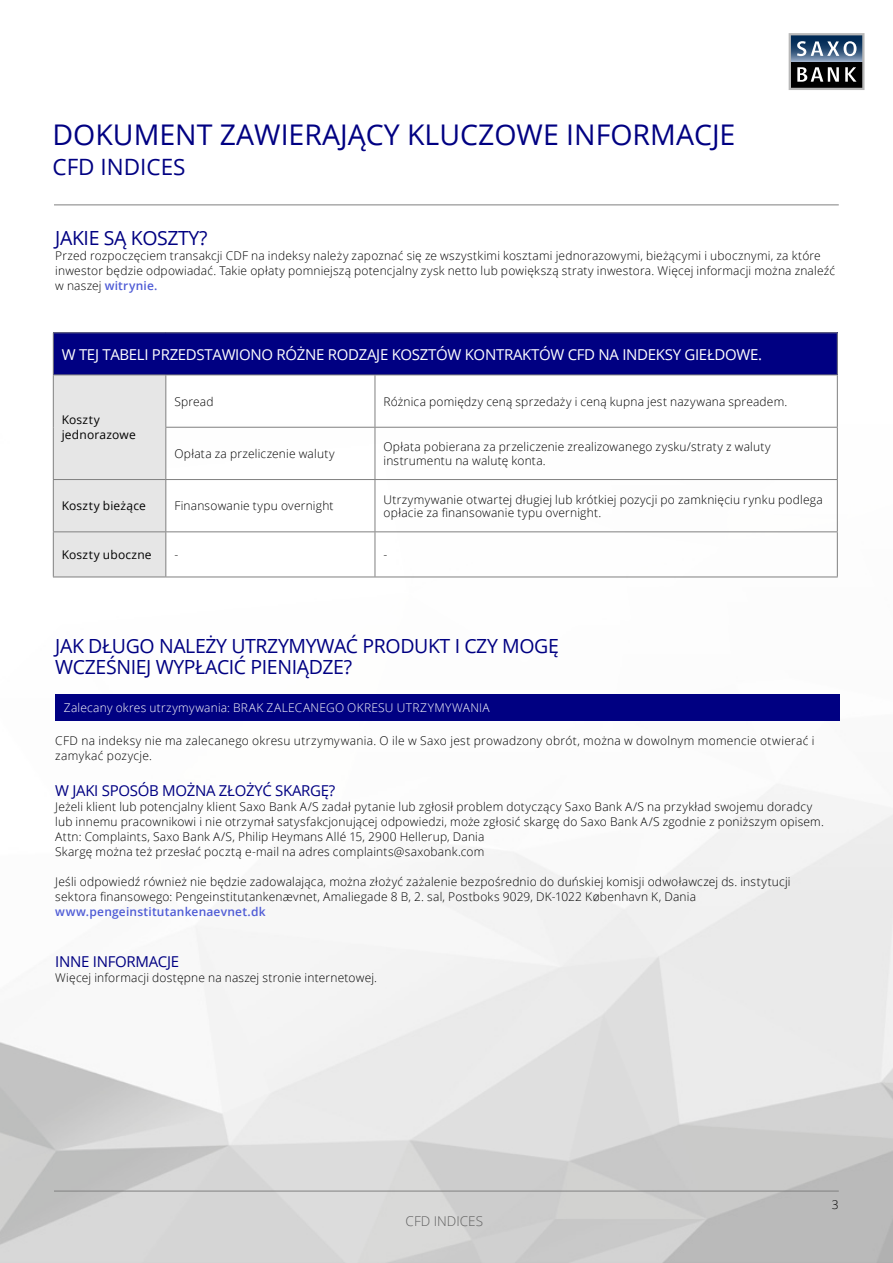
<style>
.page{position:relative;width:893px;height:1263px;background:#fff}
.page>*{position:absolute;margin:0;border:0;box-sizing:border-box;transform-origin:0 0}
.t1{font:28.5px "Open Sans";color:#000082}
.t2{font:22.5px "Open Sans";color:#000082}
.t3{font:19.5px/21px "Open Sans";letter-spacing:-.02em;color:#000082}
.t4{font:15px "Open Sans";letter-spacing:-.02em;color:#fff}
.t5{font:15px "Open Sans";letter-spacing:-.02em;color:#000082}
.t6{font:300 13.5px "Open Sans";color:#616161}
.t7{font:300 12px/15px "Open Sans";letter-spacing:.015em;color:#000}
.t8{font:300 12px "Open Sans";letter-spacing:.025em;color:#fff}
.t9{font:12px/15px "Open Sans";letter-spacing:.015em;color:#000}
.t10{font:600 12px "Open Sans";letter-spacing:.015em;color:#4f5cd6}
.s1{font-weight:600;color:#4f5cd6}
</style>
<div class="page">
<img style="left:0;top:400px;width:893px;height:863px">
<hr style="left:54px;top:1191px;width:785px;height:1px;background:#808080">
<hr style="left:54px;top:204px;width:785px;height:1px;background:#808080">
<div style="left:55px;top:695px;width:785px;height:26px;background:#000082"></div>
<div style="left:53px;top:333px;width:784px;height:42px;background:#000082"></div>
<div style="left:54px;top:376px;width:111px;height:201px;background:#e6e6e6"></div>
<hr style="left:53px;top:480px;width:1px;height:51px;background:#808080">
<hr style="left:53px;top:531px;width:113px;height:1px;background:#808080">
<hr style="left:53px;top:532px;width:1px;height:45px;background:#808080">
<hr style="left:53px;top:577px;width:113px;height:1px;background:#808080">
<hr style="left:53px;top:375px;width:1px;height:52px;background:#808080">
<hr style="left:53px;top:427px;width:1px;height:52px;background:#808080">
<hr style="left:53px;top:479px;width:113px;height:1px;background:#808080">
<hr style="left:165px;top:375px;width:1px;height:52px;background:#808080">
<hr style="left:375px;top:375px;width:1px;height:52px;background:#808080">
<hr style="left:837px;top:375px;width:1px;height:52px;background:#808080">
<hr style="left:165px;top:427px;width:210px;height:1px;background:#808080">
<hr style="left:165px;top:428px;width:1px;height:51px;background:#808080">
<hr style="left:375px;top:427px;width:463px;height:1px;background:#808080">
<hr style="left:375px;top:428px;width:1px;height:51px;background:#808080">
<hr style="left:837px;top:428px;width:1px;height:51px;background:#808080">
<hr style="left:166px;top:479px;width:209px;height:1px;background:#808080">
<hr style="left:165px;top:480px;width:1px;height:51px;background:#808080">
<hr style="left:375px;top:479px;width:463px;height:1px;background:#808080">
<hr style="left:375px;top:480px;width:1px;height:51px;background:#808080">
<hr style="left:837px;top:480px;width:1px;height:51px;background:#808080">
<hr style="left:166px;top:531px;width:209px;height:1px;background:#808080">
<hr style="left:165px;top:532px;width:1px;height:45px;background:#808080">
<hr style="left:375px;top:531px;width:463px;height:1px;background:#808080">
<hr style="left:375px;top:532px;width:1px;height:45px;background:#808080">
<hr style="left:837px;top:532px;width:1px;height:45px;background:#808080">
<hr style="left:166px;top:577px;width:209px;height:1px;background:#808080">
<hr style="left:375px;top:577px;width:463px;height:1px;background:#808080">
<hr style="left:53px;top:332px;width:113px;height:1px;background:#808080">
<hr style="left:53px;top:333px;width:1px;height:42px;background:#808080">
<hr style="left:166px;top:332px;width:209px;height:1px;background:#808080">
<hr style="left:375px;top:332px;width:463px;height:1px;background:#808080">
<hr style="left:837px;top:333px;width:1px;height:42px;background:#808080">
<hr style="left:53px;top:375px;width:113px;height:1px;background:#808080">
<hr style="left:166px;top:375px;width:209px;height:1px;background:#808080">
<hr style="left:375px;top:375px;width:463px;height:1px;background:#808080">
<svg style="left:789px;top:33px;width:75px;height:57px;background:#525e6c"></svg>
<h1 class="t1" style="left:52px;top:115px;width:684px">DOKUMENT ZAWIERAJĄCY KLUCZOWE INFORMACJE</h1>
<h2 class="t2" style="left:52px;top:152px;width:135px">CFD INDICES</h2>
<h3 class="t3" style="left:55px;top:226px;width:154px">JAKIE SĄ KOSZTY?</h3>
<p class="t7" style="left:55px;top:247px;width:781px">Przed rozpoczęciem transakcji CDF na indeksy należy zapoznać się ze wszystkimi kosztami jednorazowymi, bieżącymi i ubocznymi, za które inwestor będzie odpowiadać. Takie opłaty pomniejszą potencjalny zysk netto lub powiększą straty inwestora. Więcej informacji można znaleźć w naszej <span class="s1">witrynie.</span></p>
<p class="t4" style="left:62px;top:344px;width:702px">W TEJ TABELI PRZEDSTAWIONO RÓŻNE RODZAJE KOSZTÓW KONTRAKTÓW CFD NA INDEKSY GIEŁDOWE.</p>
<p class="t9" style="left:62px;top:412px;width:75px">Koszty jednorazowe</p>
<p class="t7" style="left:174px;top:393px;width:41px">Spread</p>
<p class="t7" style="left:383px;top:393px;width:405px">Różnica pomiędzy ceną sprzedaży i ceną kupna jest nazywana spreadem.</p>
<p class="t7" style="left:174px;top:446px;width:162px">Opłata za przeliczenie waluty</p>
<p class="t7" style="left:383px;top:440px;width:389px;line-height:13.5px">Opłata pobierana za przeliczenie zrealizowanego zysku/straty z waluty instrumentu na walutę konta.</p>
<p class="t9" style="left:62px;top:498px;width:86px">Koszty bieżące</p>
<p class="t7" style="left:174px;top:498px;width:161px">Finansowanie typu overnight</p>
<p class="t7" style="left:383px;top:492px;width:441px;line-height:13.5px">Utrzymywanie otwartej długiej lub krótkiej pozycji po zamknięciu rynku podlega opłacie za finansowanie typu overnight.</p>
<p class="t9" style="left:62px;top:547px;width:91px">Koszty uboczne</p>
<p class="t7" style="left:174px;top:547px;width:5px">-</p>
<p class="t7" style="left:383px;top:547px;width:5px">-</p>
<h3 class="t3" style="left:55px;top:635px;width:505px">JAK DŁUGO NALEŻY UTRZYMYWAĆ PRODUKT I CZY MOGĘ<br>WCZEŚNIEJ WYPŁACIĆ PIENIĄDZE?</h3>
<p class="t8" style="left:64px;top:700px;width:427px">Zalecany okres utrzymywania: BRAK ZALECANEGO OKRESU UTRZYMYWANIA</p>
<p class="t7" style="left:55px;top:733px;width:761px">CFD na indeksy nie ma zalecanego okresu utrzymywania. O ile w Saxo jest prowadzony obrót, można w dowolnym momencie otwierać i zamykać pozycje.</p>
<p class="t5" style="left:55px;top:780px;width:282px">W JAKI SPOSÓB MOŻNA ZŁOŻYĆ SKARGĘ?</p>
<p class="t7" style="left:55px;top:799px;width:770px">Jeżeli klient lub potencjalny klient Saxo Bank A/S zadał pytanie lub zgłosił problem dotyczący Saxo Bank A/S na przykład swojemu doradcy lub innemu pracownikowi i nie otrzymał satysfakcjonującej odpowiedzi, może zgłosić skargę do Saxo Bank A/S zgodnie z poniższym opisem.<br>Attn: Complaints, Saxo Bank A/S, Philip Heymans Allé 15, 2900 Hellerup, Dania<br>Skargę można też przesłać pocztą e-mail na adres complaints@saxobank.com</p>
<p class="t7" style="left:55px;top:874px;width:737px">Jeśli odpowiedź również nie będzie zadowalająca, można złożyć zażalenie bezpośrednio do duńskiej komisji odwoławczej ds. instytucji sektora finansowego: Pengeinstitutankenævnet, Amaliegade 8 B, 2. sal, Postboks 9029, DK-1022 København K, Dania</p>
<p class="t10" style="left:55px;top:903px;width:212px">www.pengeinstitutankenaevnet.dk</p>
<p class="t5" style="left:55px;top:951px;width:125px">INNE INFORMACJE</p>
<p class="t7" style="left:55px;top:970px;width:323px">Więcej informacji dostępne na naszej stronie internetowej.</p>
<p class="t6" style="left:406px;top:1211px;width:79px">CFD INDICES</p>
<p class="t7" style="left:832px;top:1197px;width:8px">3</p>
</div>
